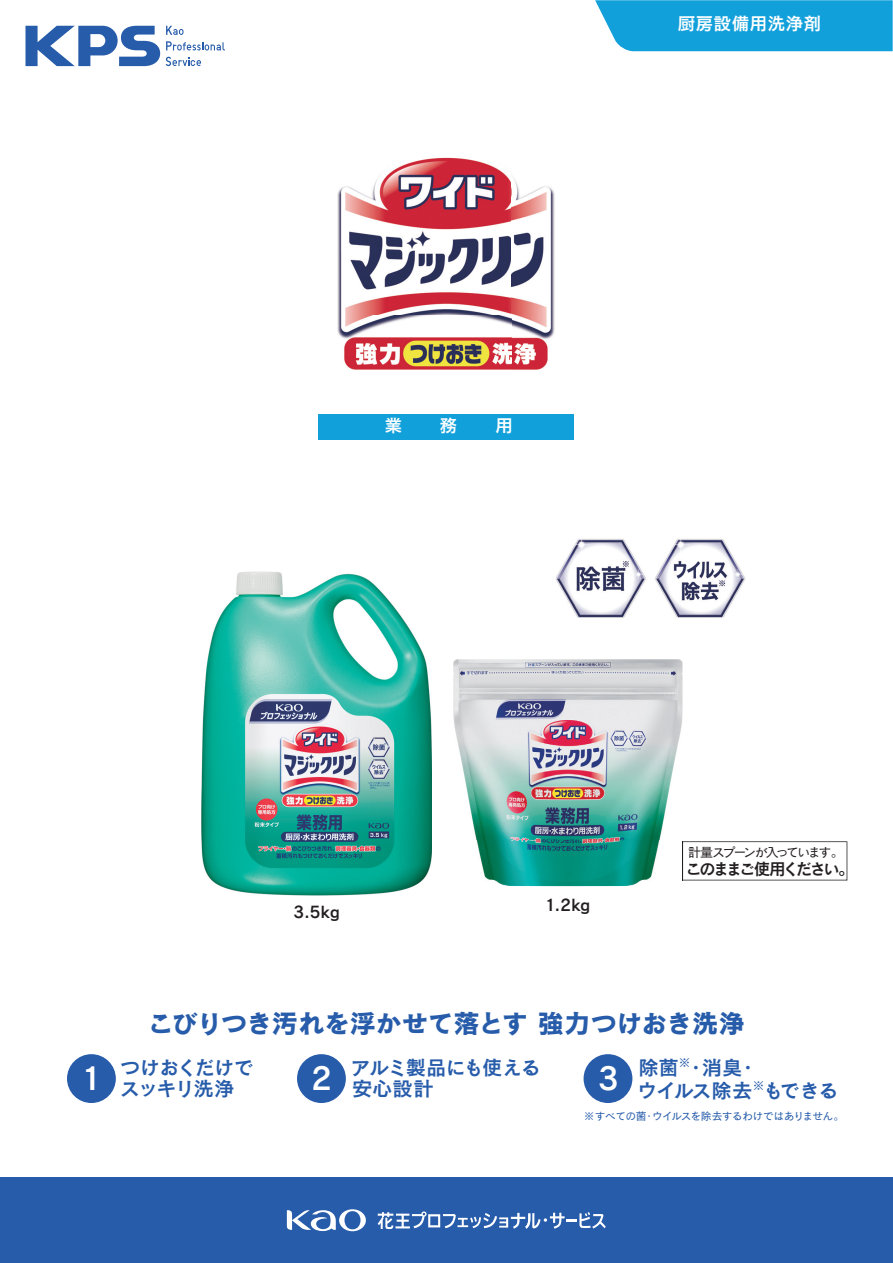
<style>
.page{position:relative;width:893px;height:1263px;background:#fff}
.page>*{position:absolute;margin:0;border:0;box-sizing:border-box;transform-origin:0 0}
.t1{font:32.55px "Cezanne CID DB 90 msp RKSJ H";color:#fff}
.t2{font:26.4px "Cezanne CID B 90 msp RKSJ H";letter-spacing:-.035em;color:#275caa}
.t3{font:20.4px/20.5px "Cezanne CID DB 90 msp RKSJ H";letter-spacing:-.075em;color:#275caa}
.t4{font:18px "Cezanne CID DB 90 msp RKSJ H";color:#fff}
.t5{font:16.95px "Cezanne CID DB 90 msp RKSJ H";letter-spacing:.005em;color:#231f20}
.t6{font:16.65px "Cezanne CID DB 90 msp RKSJ H";letter-spacing:-.19em;color:#231f20}
.t7{font:13.05px "Cezanne CID M 90 msp RKSJ H";letter-spacing:-.175em;color:#231f20}
.t8{font:10.8px "Cezanne CID M 90 msp RKSJ H";letter-spacing:-.07em;color:#275caa}
</style>
<div class="page">
<svg style="left:25px;top:26px;width:135px;height:40px"></svg>
<svg style="left:166px;top:57px;width:35px;height:9px"></svg>
<svg style="left:166px;top:26px;width:17px;height:9px"></svg>
<svg style="left:166px;top:41px;width:59px;height:10px"></svg>
<div style="left:0;top:1178px;width:893px;height:85px;background:#275caa"></div>
<svg style="left:378px;top:1211px;width:228px;height:18px"></svg>
<svg style="left:287px;top:1209px;width:79px;height:22px"></svg>
<svg style="left:595px;top:0;width:298px;height:51px"></svg>
<div style="left:319px;top:414px;width:255px;height:25px;background:#12a0db"></div>
<div style="left:67px;top:1054px;width:49px;height:49px;background:#275caa;border-radius:50%"></div>
<div style="left:297px;top:1054px;width:49px;height:49px;background:#275caa;border-radius:50%"></div>
<svg style="left:683px;top:841px;width:164px;height:39px"></svg>
<img style="left:337px;top:157px;width:218px;height:212px">
<img style="left:202px;top:572px;width:230px;height:323px">
<img style="left:453px;top:659px;width:229px;height:227px">
<img style="left:682px;top:841px;width:1px;height:39px">
<img style="left:556px;top:539px;width:189px;height:79px">
<div style="left:583px;top:1054px;width:49px;height:49px;background:#275caa;border-radius:50%"></div>
<p class="t4" style="left:384px;top:419px;width:19px">業</p>
<p class="t4" style="left:440px;top:419px;width:19px">務</p>
<p class="t4" style="left:495px;top:419px;width:19px">用</p>
<p class="t4" style="left:677px;top:17px;width:145px">厨房設備用洗浄剤</p>
<p class="t5" style="left:294px;top:905px;width:48px">3.5kg</p>
<p class="t5" style="left:545px;top:898px;width:46px">1.2kg</p>
<p class="t7" style="left:688px;top:847px;width:157px">計量スプーンが入っています。</p>
<p class="t6" style="left:685px;top:862px;width:172px">このままご使用ください。</p>
<p class="t2" style="left:147px;top:1013px;width:599px">こびりつき汚れを浮かせて落とす 強力つけおき洗浄</p>
<p class="t3" style="left:81px;top:1060px;width:174px;text-indent:38px">つけおくだけで<br><sup>1</sup> スッキリ洗浄</p>
<h1 class="t1" style="left:311px;top:1065px;width:22px">2</h1>
<p class="t3" style="left:350px;top:1060px;width:192px">アルミ製品にも使える安心設計</p>
<p class="t3" style="left:598px;top:1059px;width:242px;line-height:23px;text-indent:40px">除菌<sup>※</sup>・消臭・<br><sup>3</sup> ウイルス除去<sup>※</sup>もできる</p>
<p class="t8" style="left:584px;top:1111px;width:262px">※すべての菌・ウイルスを除去するわけではありません。</p>
</div>
